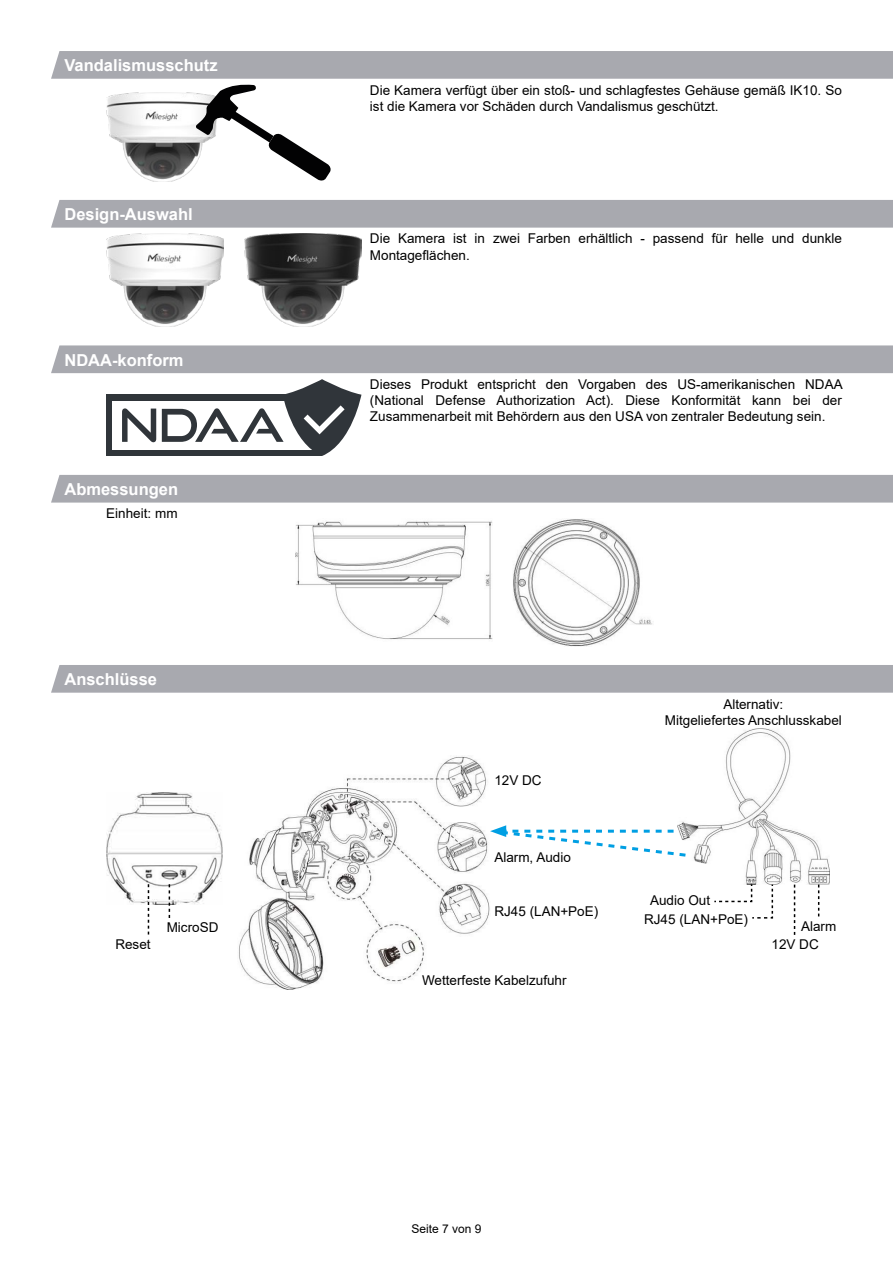
<style>
.page{position:relative;width:893px;height:1263px;background:#fff}
.page>*{position:absolute;margin:0;border:0;box-sizing:border-box;transform-origin:0 0}
.t1{font:700 16.5px "Arial";color:#fff}
.t2{font:13.5px/16.2px "Arial";color:#000}
.t3{font:12px "Arial";color:#000}
</style>
<div class="page">
<svg style="left:51px;top:51px;width:842px;height:130px"></svg>
<div style="left:51px;top:200px;width:842px;height:28px;background:#a8a9af"></div>
<img style="left:106px;top:234px;width:117px;height:93px">
<img style="left:244px;top:234px;width:117px;height:93px">
<div style="left:51px;top:345px;width:842px;height:28px;background:#a8a9af"></div>
<div style="left:106px;top:395px;width:216px;height:61px;background:#30353a"></div>
<div style="left:113px;top:401px;width:209px;height:48px;background:#fff"></div>
<svg style="left:122px;top:379px;width:239px;height:77px"></svg>
<div style="left:51px;top:475px;width:842px;height:28px;background:#a8a9af"></div>
<img style="left:295px;top:521px;width:198px;height:119px">
<img style="left:513px;top:519px;width:140px;height:127px">
<div style="left:51px;top:665px;width:842px;height:28px;background:#a8a9af"></div>
<img style="left:678px;top:729px;width:152px;height:155px">
<img style="left:106px;top:792px;width:117px;height:112px">
<img style="left:239px;top:756px;width:251px;height:233px">
<svg style="left:169px;top:884px;width:1px;height:34px"></svg>
<svg style="left:148px;top:884px;width:1px;height:50px"></svg>
<svg style="left:713px;top:883px;width:61px;height:36px"></svg>
<svg style="left:794px;top:884px;width:1px;height:51px"></svg>
<svg style="left:818px;top:884px;width:1px;height:32px"></svg>
<svg style="left:490px;top:825px;width:199px;height:33px"></svg>
<p class="t1" style="left:64px;top:54px;width:155px">Vandalismusschutz</p>
<p class="t1" style="left:64px;top:203px;width:130px">Design-Auswahl</p>
<p class="t1" style="left:64px;top:348px;width:121px">NDAA-konform</p>
<p class="t1" style="left:64px;top:478px;width:115px">Abmessungen</p>
<p class="t2" style="left:106px;top:505px;width:73px">Einheit: mm</p>
<p class="t1" style="left:64px;top:668px;width:94px">Anschlüsse</p>
<p class="t2" style="left:115px;top:936px;width:37px">Reset</p>
<p class="t2" style="left:167px;top:919px;width:53px">MicroSD</p>
<p class="t2" style="left:370px;top:82px;width:473px">Die Kamera verfügt über ein stoß- und schlagfestes Gehäuse gemäß IK10. So ist die Kamera vor Schäden durch Vandalismus geschützt.</p>
<p class="t2" style="left:370px;top:230px;width:473px">Die Kamera ist in zwei Farben erhältlich - passend für helle und dunkle<br>Montageflächen.</p>
<p class="t2" style="left:370px;top:376px;width:474px;text-align:justify">Dieses Produkt entspricht den Vorgaben des US-amerikanischen NDAA (National Defense Authorization Act). Diese Konformität kann bei der Zusammenarbeit mit Behördern aus den USA von zentraler Bedeutung sein.</p>
<p class="t2" style="left:494px;top:772px;width:49px">12V DC</p>
<p class="t2" style="left:494px;top:849px;width:78px">Alarm, Audio</p>
<p class="t2" style="left:494px;top:903px;width:105px">RJ45 (LAN+PoE)</p>
<p class="t2" style="left:422px;top:972px;width:146px">Wetterfeste Kabelzufuhr</p>
<p class="t2" style="left:665px;top:695px;width:179px;text-align:center">Alternativ:<br>Mitgeliefertes Anschlusskabel</p>
<p class="t2" style="left:644px;top:891px;width:105px;line-height:18.3px;text-indent:6px">Audio Out<br>RJ45 (LAN+PoE)</p>
<p class="t2" style="left:771px;top:916px;width:66px;line-height:18.3px;text-indent:30px">Alarm<br>12V DC</p>
<p class="t3" style="left:411px;top:1220px;width:72px">Seite 7 von 9</p>
</div>
